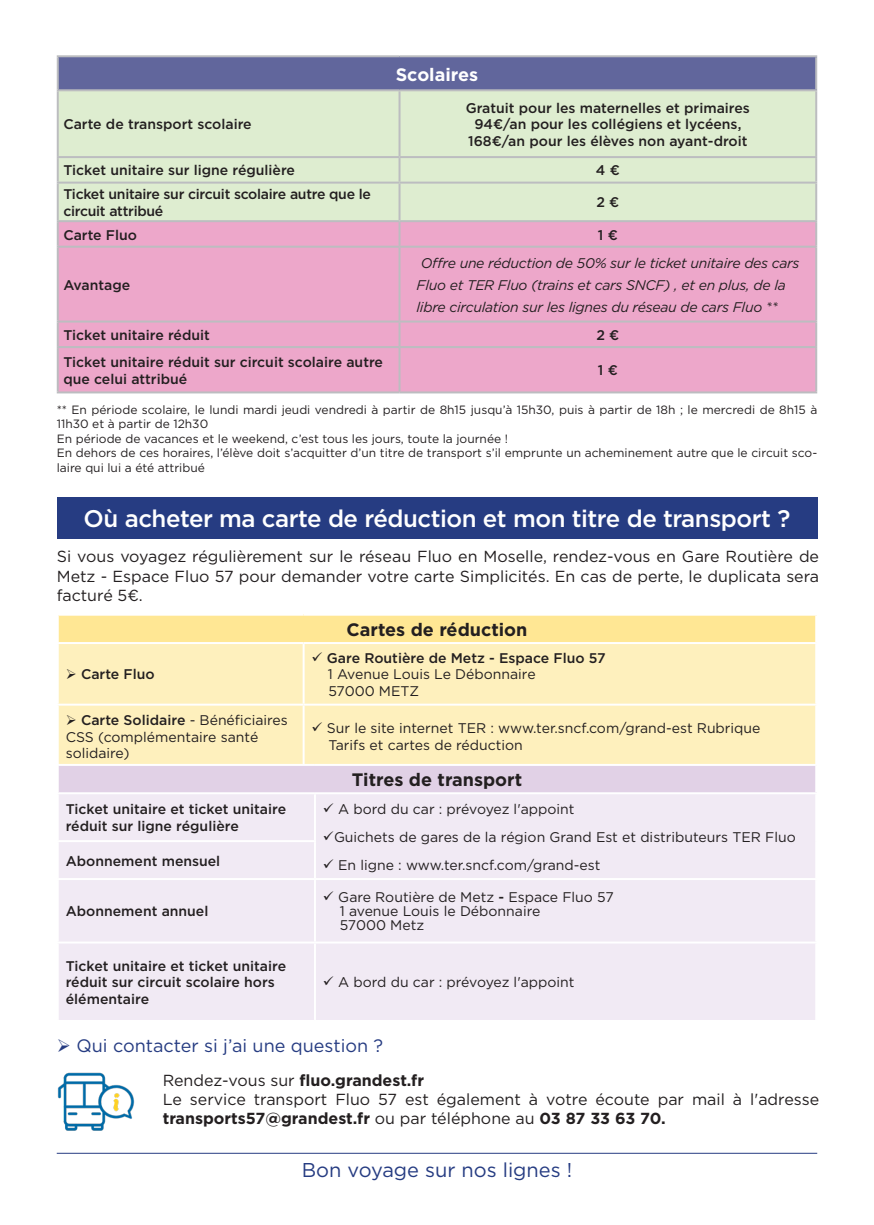
<style>
.page{position:relative;width:874px;height:1225px;background:#fff}
.page>*{position:absolute;margin:0;border:0;box-sizing:border-box;transform-origin:0 0}
.t1{font:500 24px "Gotham";letter-spacing:-.02em;color:#fff}
.t2{font:20px "Gotham";color:#263c82}
.t3{font:700 18px "Gotham";color:#231f20}
.t4{font:18px "Gotham";color:#263c82}
.t5{font:700 18px "Gotham";color:#fff}
.t6{font:16px/19.2px "Gotham";color:#231f20}
.t7{font:500 14px/16.8px "Gotham";color:#231f20}
.t8{font:14px/16.8px "Gotham";color:#231f20}
.t9{font:italic 14px/22px "Gotham";letter-spacing:-.02em;color:#231f20}
.t10{font:500 14px/16.8px "Gotham";letter-spacing:-.02em;color:#231f20}
.t11{font:12px/14.4px "Gotham";color:#231f20}
.s1{font-weight:500}
.s2{font-weight:700}
</style>
<div class="page">
<div style="left:57px;top:496px;width:759px;height:42px;background:#263c82"></div>
<div style="left:58px;top:614px;width:757px;height:29px;background:#ffe794"></div>
<div style="left:59px;top:644px;width:755px;height:120px;background:#fef0bd"></div>
<hr style="left:814px;top:615px;width:2px;height:27px;background:#fff">
<hr style="left:57px;top:613px;width:246px;height:2px;background:#fff">
<hr style="left:57px;top:615px;width:2px;height:27px;background:#fff">
<hr style="left:303px;top:613px;width:513px;height:2px;background:#fff">
<hr style="left:57px;top:642px;width:246px;height:2px;background:#fff">
<hr style="left:303px;top:642px;width:513px;height:2px;background:#fff">
<hr style="left:302px;top:644px;width:2px;height:59px;background:#fff">
<hr style="left:57px;top:703px;width:246px;height:2px;background:#fff">
<hr style="left:303px;top:703px;width:513px;height:2px;background:#fff">
<hr style="left:302px;top:705px;width:2px;height:61px;background:#fff">
<div style="left:58px;top:765px;width:757px;height:28px;background:#e1d1e6"></div>
<div style="left:59px;top:794px;width:755px;height:226px;background:#f1eaf4"></div>
<hr style="left:814px;top:766px;width:2px;height:26px;background:#fff">
<hr style="left:57px;top:764px;width:258px;height:2px;background:#fff">
<hr style="left:57px;top:766px;width:2px;height:26px;background:#fff">
<hr style="left:315px;top:764px;width:501px;height:2px;background:#fff">
<hr style="left:57px;top:792px;width:258px;height:2px;background:#fff">
<hr style="left:315px;top:792px;width:501px;height:2px;background:#fff">
<hr style="left:314px;top:794px;width:2px;height:46px;background:#fff">
<hr style="left:57px;top:840px;width:259px;height:2px;background:#fff">
<hr style="left:314px;top:842px;width:2px;height:36px;background:#fff">
<hr style="left:57px;top:878px;width:258px;height:2px;background:#fff">
<hr style="left:315px;top:878px;width:501px;height:2px;background:#fff">
<hr style="left:314px;top:880px;width:2px;height:61px;background:#fff">
<hr style="left:57px;top:941px;width:258px;height:2px;background:#fff">
<hr style="left:315px;top:941px;width:501px;height:2px;background:#fff">
<hr style="left:314px;top:943px;width:2px;height:77px;background:#fff">
<hr style="left:57px;top:1152px;width:759px;height:1px;background:#263c82">
<img style="left:57px;top:1072px;width:78px;height:59px">
<div style="left:58px;top:56px;width:757px;height:34px;background:#61669c"></div>
<div style="left:59px;top:91px;width:755px;height:129px;background:#deedd0"></div>
<div style="left:59px;top:222px;width:755px;height:169px;background:#eda7ca"></div>
<hr style="left:814px;top:57px;width:2px;height:32px;background:#bcbdc0">
<hr style="left:57px;top:91px;width:2px;height:65px;background:#bcbdc0">
<hr style="left:398px;top:91px;width:2px;height:65px;background:#bcbdc0">
<hr style="left:814px;top:91px;width:2px;height:65px;background:#bcbdc0">
<hr style="left:57px;top:158px;width:2px;height:24px;background:#bcbdc0">
<hr style="left:398px;top:158px;width:2px;height:24px;background:#bcbdc0">
<hr style="left:814px;top:158px;width:2px;height:24px;background:#bcbdc0">
<hr style="left:57px;top:182px;width:342px;height:2px;background:#bcbdc0">
<hr style="left:57px;top:184px;width:2px;height:36px;background:#bcbdc0">
<hr style="left:399px;top:182px;width:417px;height:2px;background:#bcbdc0">
<hr style="left:398px;top:184px;width:2px;height:36px;background:#bcbdc0">
<hr style="left:814px;top:184px;width:2px;height:36px;background:#bcbdc0">
<hr style="left:57px;top:220px;width:342px;height:2px;background:#bcbdc0">
<hr style="left:57px;top:222px;width:2px;height:24px;background:#bcbdc0">
<hr style="left:399px;top:220px;width:417px;height:2px;background:#bcbdc0">
<hr style="left:398px;top:222px;width:2px;height:24px;background:#bcbdc0">
<hr style="left:814px;top:222px;width:2px;height:24px;background:#bcbdc0">
<hr style="left:57px;top:246px;width:342px;height:2px;background:#bcbdc0">
<hr style="left:57px;top:248px;width:2px;height:72px;background:#bcbdc0">
<hr style="left:399px;top:246px;width:417px;height:2px;background:#bcbdc0">
<hr style="left:398px;top:248px;width:2px;height:72px;background:#bcbdc0">
<hr style="left:814px;top:248px;width:2px;height:72px;background:#bcbdc0">
<hr style="left:57px;top:320px;width:342px;height:2px;background:#bcbdc0">
<hr style="left:57px;top:322px;width:2px;height:24px;background:#bcbdc0">
<hr style="left:399px;top:320px;width:417px;height:2px;background:#bcbdc0">
<hr style="left:398px;top:322px;width:2px;height:24px;background:#bcbdc0">
<hr style="left:814px;top:322px;width:2px;height:24px;background:#bcbdc0">
<hr style="left:57px;top:346px;width:342px;height:2px;background:#bcbdc0">
<hr style="left:57px;top:348px;width:2px;height:43px;background:#bcbdc0">
<hr style="left:399px;top:346px;width:417px;height:2px;background:#bcbdc0">
<hr style="left:398px;top:348px;width:2px;height:43px;background:#bcbdc0">
<hr style="left:814px;top:348px;width:2px;height:43px;background:#bcbdc0">
<hr style="left:57px;top:391px;width:342px;height:2px;background:#bcbdc0">
<hr style="left:399px;top:391px;width:417px;height:2px;background:#bcbdc0">
<hr style="left:57px;top:55px;width:342px;height:2px;background:#bcbdc0">
<hr style="left:57px;top:57px;width:2px;height:32px;background:#bcbdc0">
<hr style="left:399px;top:55px;width:417px;height:2px;background:#bcbdc0">
<hr style="left:57px;top:89px;width:342px;height:2px;background:#bcbdc0">
<hr style="left:399px;top:89px;width:417px;height:2px;background:#bcbdc0">
<hr style="left:57px;top:156px;width:342px;height:2px;background:#bcbdc0">
<hr style="left:399px;top:156px;width:417px;height:2px;background:#bcbdc0">
<p class="t7" style="left:63px;top:116px;width:190px">Carte de transport scolaire</p>
<p class="t5" style="left:395px;top:62px;width:84px">Scolaires</p>
<p class="t7" style="left:465px;top:99px;width:285px;text-align:center">Gratuit pour les maternelles et primaires<br>94€/an pour les collégiens et lycéens,<br>168€/an pour les élèves non ayant-droit</p>
<p class="t7" style="left:63px;top:162px;width:233px">Ticket unitaire sur ligne régulière</p>
<p class="t7" style="left:595px;top:162px;width:25px">4 €</p>
<p class="t10" style="left:63px;top:185px;width:309px">Ticket unitaire sur circuit scolaire autre que le circuit attribué</p>
<p class="t7" style="left:596px;top:194px;width:24px">2 €</p>
<p class="t7" style="left:63px;top:226px;width:75px">Carte Fluo</p>
<p class="t7" style="left:597px;top:226px;width:21px">1 €</p>
<p class="t7" style="left:63px;top:276px;width:68px">Avantage</p>
<p class="t9" style="left:416px;top:251px;width:384px;text-indent:4px">Offre une réduction de 50% sur le ticket unitaire des cars<br>Fluo et TER Fluo (trains et cars SNCF) , et en plus, de la libre circulation sur les lignes du réseau de cars Fluo **</p>
<p class="t7" style="left:63px;top:326px;width:148px">Ticket unitaire réduit</p>
<p class="t7" style="left:596px;top:326px;width:24px">2 €</p>
<p class="t7" style="left:63px;top:353px;width:321px">Ticket unitaire réduit sur circuit scolaire autre que celui attribué</p>
<p class="t7" style="left:597px;top:362px;width:21px">1 €</p>
<p class="t11" style="left:57px;top:402px;width:761px">** En période scolaire, le lundi mardi jeudi vendredi à partir de 8h15 jusqu’à 15h30, puis à partir de 18h ; le mercredi de 8h15 à 11h30 et à partir de 12h30<br>En période de vacances et le weekend, c’est tous les jours, toute la journée !<br>En dehors de ces horaires, l’élève doit s’acquitter d’un titre de transport s’il emprunte un acheminement autre que le circuit sco&shy;laire qui lui a été attribué</p>
<h1 class="t1" style="left:84px;top:503px;width:707px">Où acheter ma carte de réduction et mon titre de transport ?</h1>
<p class="t6" style="left:57px;top:547px;width:763px;text-align:justify">Si vous voyagez régulièrement sur le réseau Fluo en Moselle, rendez-vous en Gare Routière de Metz - Espace Fluo 57 pour demander votre carte Simplicités. En cas de perte, le duplicata sera facturé 5€.</p>
<p class="t7" style="left:66px;top:666px;width:90px">➢ Carte Fluo</p>
<p class="t3" style="left:346px;top:618px;width:182px">Cartes de réduction</p>
<p class="t8" style="left:328px;top:649px;width:279px;text-indent:-16px">✓ <span class="s1">Gare Routière de Metz - Espace Fluo 57<br></span>1 Avenue Louis Le Débonnaire<br>57000 METZ</p>
<p class="t8" style="left:66px;top:711px;width:223px">➢ <span class="s1">Carte Solidaire</span> - Bénéficiaires<br>CSS (complémentaire santé solidaire)</p>
<p class="t8" style="left:328px;top:719px;width:433px;text-indent:-17px">✓ Sur le site internet TER : www.ter.sncf.com/grand-est Rubrique<br>Tarifs et cartes de réduction</p>
<p class="t3" style="left:351px;top:768px;width:172px">Titres de transport</p>
<p class="t7" style="left:66px;top:801px;width:222px">Ticket unitaire et ticket unitaire réduit sur ligne régulière</p>
<p class="t8" style="left:323px;top:800px;width:253px">✓ A bord du car : prévoyez l'appoint</p>
<p class="t8" style="left:323px;top:828px;width:474px">✓Guichets de gares de la région Grand Est et distributeurs TER Fluo</p>
<p class="t7" style="left:66px;top:852px;width:156px">Abonnement mensuel</p>
<p class="t8" style="left:323px;top:856px;width:279px">✓ En ligne : www.ter.sncf.com/grand-est</p>
<p class="t7" style="left:66px;top:903px;width:144px">Abonnement annuel</p>
<p class="t8" style="left:339px;top:890px;width:275px;line-height:14px;text-indent:-17px">✓ Gare Routière de Metz <span class="s1">-</span> Espace Fluo 57<br>1 avenue Louis le Débonnaire<br>57000 Metz</p>
<p class="t7" style="left:66px;top:957px;width:222px">Ticket unitaire et ticket unitaire réduit sur circuit scolaire hors élémentaire</p>
<p class="t8" style="left:323px;top:973px;width:253px">✓ A bord du car : prévoyez l'appoint</p>
<p class="t4" style="left:57px;top:1034px;width:328px">➢ Qui contacter si j’ai une question ?</p>
<p class="t6" style="left:163px;top:1070px;width:657px">Rendez-vous sur <span class="s2">fluo.grandest.fr<br></span>Le service transport Fluo 57 est également à votre écoute par mail à l'adresse <span class="s2">transports57@grandest.fr</span> ou par téléphone au <span class="s2">03 87 33 63 70.</span></p>
<h2 class="t2" style="left:301px;top:1156px;width:272px">Bon voyage sur nos lignes !</h2>
</div>
